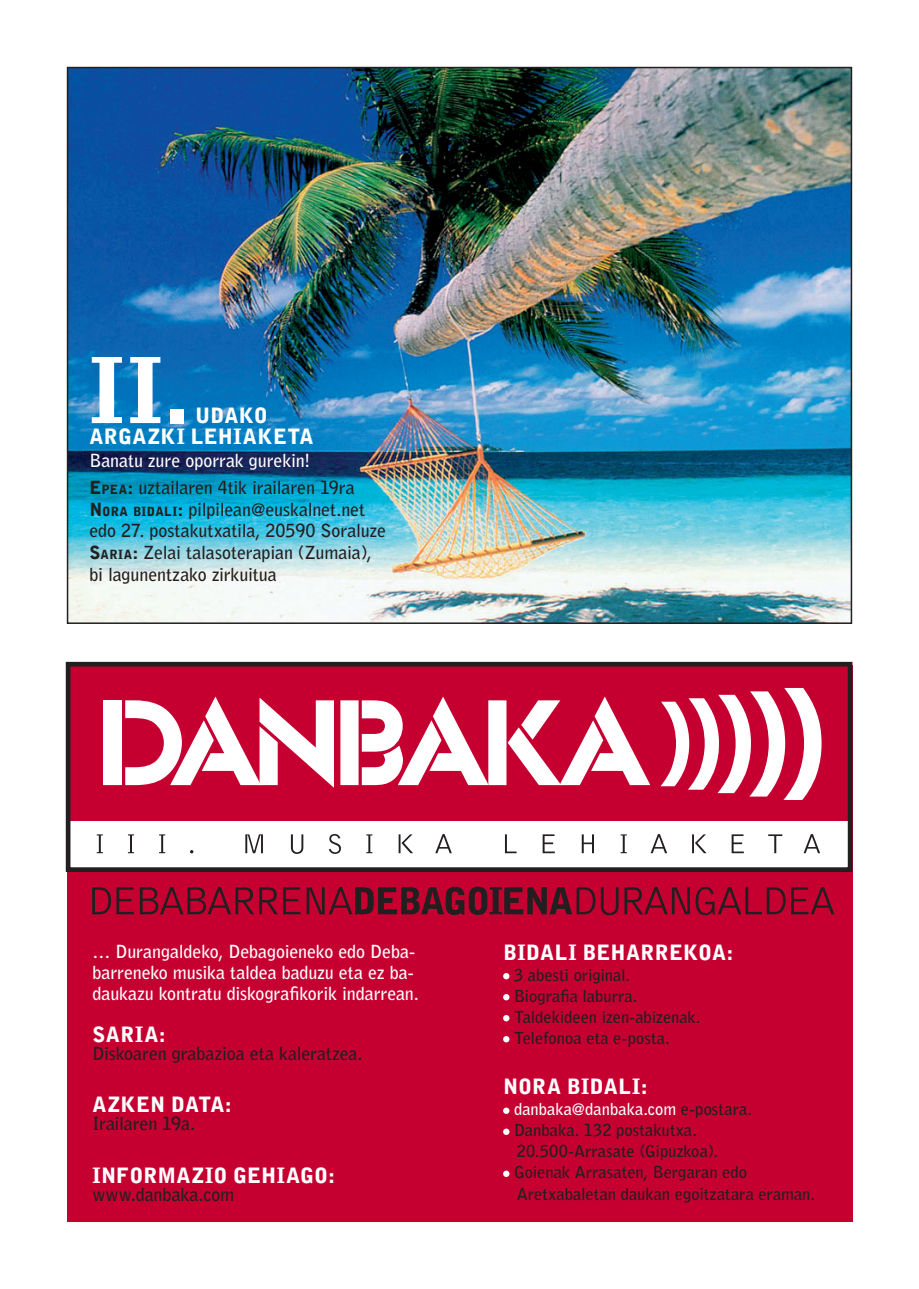
<style>
.page{position:relative;width:919px;height:1289px;background:#fff}
.page>*{position:absolute;margin:0;border:0;box-sizing:border-box;transform-origin:0 0}
.t1{font:900 90px "Bell Gothic";color:#fff}
.t2{font:900 21px "Bell Gothic Std";letter-spacing:.01em;color:#fff}
.t3{font:900 21px/21px "Bell Gothic";letter-spacing:.02em;color:#fff}
.t4{font:700 18px/21.8px "Bell Gothic Std";letter-spacing:-.01em;color:#231f20}
.t5{font:700 18px/21px "Bell Gothic Std";letter-spacing:-.005em;color:#fff}
.t6{font:700 16.5px/21px "Bell Gothic Std";color:#231f20}
.s1{font-family:"Bell Gothic";font-weight:900}
.s2{font-family:"Bell Gothic";font-weight:900;font-size:12.6px}
.s3{color:#fff}
</style>
<div class="page">
<img style="left:70px;top:70px;width:779px;height:551px">
<div style="left:67px;top:665px;width:785px;height:557px;background:#c50031"></div>
<svg style="left:92px;top:887px;width:42px;height:27px"></svg>
<svg style="left:140px;top:887px;width:160px;height:27px"></svg>
<svg style="left:307px;top:886px;width:311px;height:29px"></svg>
<svg style="left:624px;top:887px;width:65px;height:27px"></svg>
<svg style="left:695px;top:886px;width:90px;height:29px"></svg>
<svg style="left:791px;top:887px;width:43px;height:27px"></svg>
<div style="left:68px;top:664px;width:782px;height:205px;background:#fff"></div>
<div style="left:68px;top:664px;width:782px;height:156px;background:#c50031"></div>
<svg style="left:103px;top:696px;width:231px;height:91px"></svg>
<div style="left:103px;top:700px;width:18px;height:85px;background:#fff"></div>
<svg style="left:340px;top:696px;width:310px;height:89px"></svg>
<svg style="left:660px;top:688px;width:161px;height:112px"></svg>
<svg style="left:97px;top:834px;width:6px;height:19px"></svg>
<svg style="left:128px;top:834px;width:6px;height:19px"></svg>
<svg style="left:159px;top:834px;width:6px;height:19px"></svg>
<svg style="left:245px;top:834px;width:18px;height:19px"></svg>
<svg style="left:291px;top:834px;width:12px;height:19px"></svg>
<svg style="left:329px;top:834px;width:12px;height:19px"></svg>
<svg style="left:366px;top:834px;width:6px;height:19px"></svg>
<svg style="left:398px;top:834px;width:15px;height:19px"></svg>
<svg style="left:435px;top:834px;width:17px;height:19px"></svg>
<svg style="left:505px;top:834px;width:11px;height:19px"></svg>
<svg style="left:542px;top:834px;width:12px;height:19px"></svg>
<svg style="left:581px;top:834px;width:13px;height:19px"></svg>
<svg style="left:620px;top:834px;width:6px;height:19px"></svg>
<svg style="left:650px;top:834px;width:17px;height:19px"></svg>
<svg style="left:692px;top:834px;width:14px;height:19px"></svg>
<svg style="left:731px;top:834px;width:12px;height:19px"></svg>
<svg style="left:768px;top:834px;width:14px;height:19px"></svg>
<svg style="left:803px;top:834px;width:17px;height:19px"></svg>
<div style="left:66px;top:662px;width:786px;height:210px;border:5px solid #231f20"></div>
<svg style="left:503px;top:973px;width:6px;height:6px"></svg>
<svg style="left:503px;top:994px;width:6px;height:6px"></svg>
<svg style="left:503px;top:1015px;width:6px;height:6px"></svg>
<svg style="left:503px;top:1036px;width:6px;height:6px"></svg>
<svg style="left:503px;top:1107px;width:6px;height:6px"></svg>
<svg style="left:503px;top:1128px;width:6px;height:6px"></svg>
<svg style="left:503px;top:1170px;width:6px;height:6px"></svg>
<h1 class="t1" style="left:89px;top:338px;width:102px">II.</h1>
<p class="t3" style="left:89px;top:405px;width:226px;text-indent:106px">UDAKO<br>ARGAZKI LEHIAKETA</p>
<p class="t5" style="left:89px;top:450px;width:223px">Banatu zure oporrak gurekin!</p>
<p class="t4" style="left:89px;top:476px;width:298px"><span class="s1">E</span><span class="s2">PEA</span><span class="s1">:</span> uztailaren 4tik irailaren 19ra <span class="s1">N</span><span class="s2">ORA BIDALI</span><span class="s1">:</span> pilpilean@euskalnet.net edo 27. postakutxatila, 20590 Soraluze <span class="s1">S</span><span class="s2">ARIA</span><span class="s1">:</span> Zelai talasoterapian (Zumaia), bi lagunentzako zirkuitua</p>
<p class="t5" style="left:92px;top:940px;width:328px">… Durangaldeko, Debagoieneko edo Deba&shy;barreneko musika taldea baduzu eta ez ba&shy;daukazu kontratu diskografikorik indarrean.</p>
<p class="t2" style="left:503px;top:940px;width:232px">BIDALI BEHARREKOA:</p>
<p class="t6" style="left:514px;top:964px;width:188px">3 abesti original.<br>Biografia laburra.<br>Taldekideen izen-abizenak.</p>
<p class="t2" style="left:92px;top:1021px;width:75px">SARIA:</p>
<p class="t6" style="left:514px;top:1027px;width:157px">Telefonoa eta e-posta.</p>
<p class="t4" style="left:92px;top:1042px;width:271px">Diskoaren grabazioa eta kaleratzea.</p>
<p class="t2" style="left:92px;top:1092px;width:15px">AZK</p>
<p class="t2" style="left:136px;top:1092px;width:97px">EN DATA:</p>
<p class="t4" style="left:92px;top:1113px;width:104px">Irailaren 19a.</p>
<p class="t2" style="left:92px;top:1163px;width:244px">INFORMAZIO GEHIAGO:</p>
<p class="t4" style="left:92px;top:1183px;width:143px">www.danbaka.com</p>
<p class="t2" style="left:503px;top:1074px;width:146px">N ORA BIDALI:</p>
<p class="t6" style="left:514px;top:1098px;width:302px"><span class="s3">danbaka@danbaka.com</span> e-postara.<br>Danbaka. 132 postakutxa.<br>20.500-Arrasate (Gipuzkoa).<br>Goienak Arrasaten, Bergaran edo Aretxabaletan daukan egoitzatara eraman.</p>
</div>
